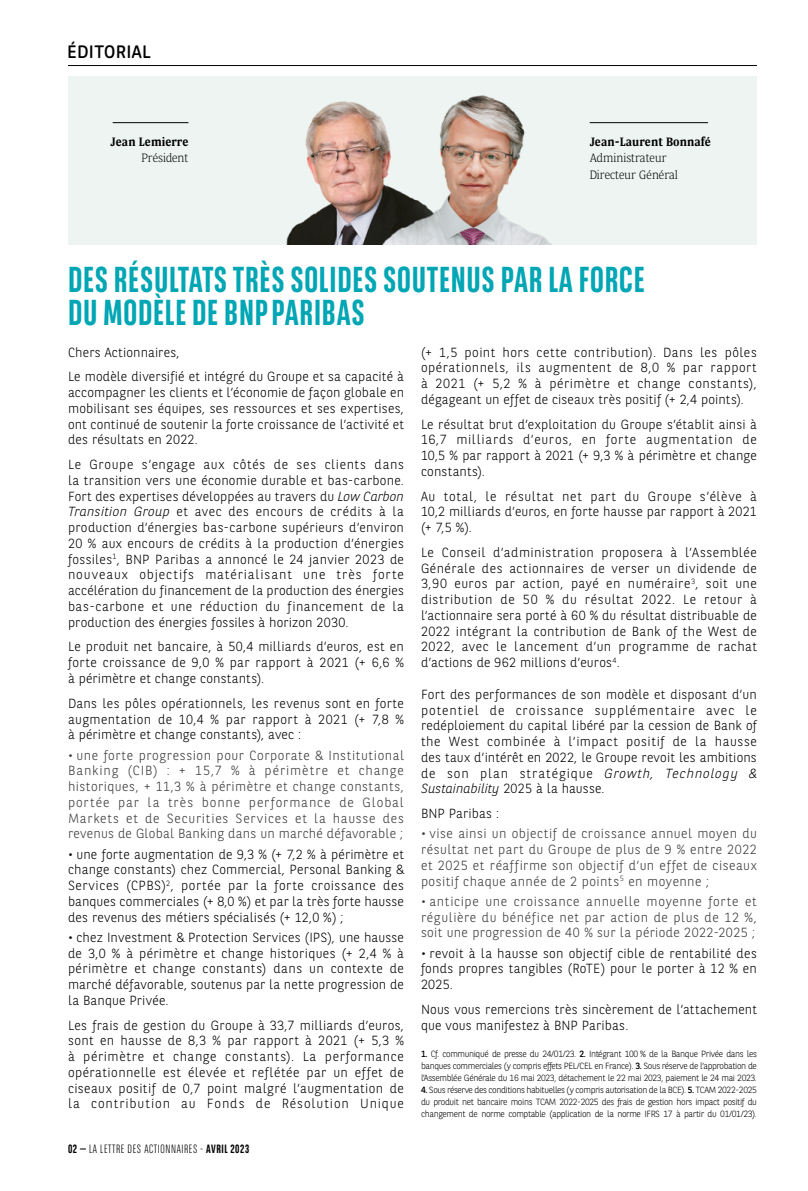
<style>
.page{position:relative;width:808px;height:1191px;background:#fff}
.page>*{position:absolute;margin:0;border:0;box-sizing:border-box;transform-origin:0 0}
.t1{font:700 36px/33px "BNPP Sans Condensed";letter-spacing:.02em;color:#00a6b4}
.t2{font:18px "BNPP Rounded";letter-spacing:.02em;color:#000}
.t3{font:300 13.2px/15.8px "BNPP Sans";letter-spacing:.015em;color:#000;text-align:justify}
.t4{font:300 13.2px/15.8px "BNPP Sans";letter-spacing:.03em;color:#383937;text-align:justify}
.t5{font:300 12px/16.5px "BNPP Serif";color:#000}
.t6{font:300 12px "BNPP Sans Condensed";letter-spacing:.05em;color:#000}
.t7{font:700 12px "BNPP Serif";color:#000}
.t8{font:300 9px/12px "BNPP Rounded";letter-spacing:-.04em;color:#000;text-align:justify}
.s1{font-style:italic}
.s2{font-weight:700}
.s3{font-weight:400}
</style>
<div class="page">
<img style="left:68px;top:76px;width:689px;height:168px">
<hr style="left:68px;top:65px;width:689px;height:1px;background:#000">
<hr style="left:590px;top:122px;width:118px;height:1px;background:#000">
<hr style="left:113px;top:122px;width:75px;height:1px;background:#000">
<h2 class="t2" style="left:67px;top:40px;width:85px">ÉDITORIAL</h2>
<p class="t7" style="left:111px;top:133px;width:79px">Jean Lemierre</p>
<p class="t5" style="left:142px;top:149px;width:48px">Président</p>
<p class="t7" style="left:590px;top:133px;width:123px">Jean-Laurent Bonnafé</p>
<p class="t5" style="left:590px;top:149px;width:90px">Administrateur<br>Directeur Général</p>
<h1 class="t1" style="left:68px;top:263px;width:578px">DES RÉSULTATS TRÈS SOLIDES SOUTENUS PAR LA FORCE<br>DU MODÈLE DE BNP PARIBAS</h1>
<p class="t3" style="left:68px;top:339px;width:337px;line-height:24.8px">Chers Actionnaires,<br>Le modèle diversifié et intégré du Groupe et sa capacité à</p>
<p class="t3" style="left:68px;top:384px;width:337px">accompagner les clients et l’économie de façon globale en mobilisant ses équipes, ses ressources et ses expertises, ont continué de soutenir la forte croissance de l’activité et des résultats en 2022.</p>
<p class="t3" style="left:68px;top:456px;width:337px">Le Groupe s’engage aux côtés de ses clients dans la transition vers une économie durable et bas-carbone.<br>Fort des expertises développées au travers du <span class="s1">Low Carbon Transition Group</span> et avec des encours de crédits à la production d’énergies bas-carbone supérieurs d’environ 20 % aux encours de crédits à la production d’énergies fossiles<sup>1</sup>, BNP Paribas a annoncé le 24 janvier 2023 de nouveaux objectifs matérialisant une très forte accélération du financement de la production des énergies bas-carbone et une réduction du financement de la production des énergies fossiles à horizon 2030.</p>
<p class="t3" style="left:68px;top:638px;width:337px">Le produit net bancaire, à 50,4 milliards d’euros, est en forte croissance de 9,0 % par rapport à 2021 (+ 6,6 % à périmètre et change constants).</p>
<p class="t3" style="left:68px;top:694px;width:337px">Dans les pôles opérationnels, les revenus sont en forte augmentation de 10,4 % par rapport à 2021 (+ 7,8 % à périmètre et change constants), avec :</p>
<p class="t4" style="left:68px;top:746px;width:337px">• une forte progression pour Corporate &amp; Institutional Banking (CIB) : + 15,7 % à périmètre et change historiques, + 11,3 % à périmètre et change constants, portée par la très bonne performance de Global Markets et de Securities Services et la hausse des revenus de Global Banking dans un marché défavorable ;</p>
<p class="t3" style="left:68px;top:845px;width:337px">• une forte augmentation de 9,3 % (+ 7,2 % à périmètre et change constants) chez Commercial, Personal Banking &amp; Services (CPBS)<sup>2</sup>, portée par la forte croissance des banques commerciales (+ 8,0 %) et par la très forte hausse des revenus des métiers spécialisés (+ 12,0 %) ;</p>
<p class="t3" style="left:68px;top:928px;width:337px">• chez Investment &amp; Protection Services (IPS), une hausse de 3,0 % à périmètre et change historiques (+ 2,4 % à périmètre et change constants) dans un contexte de marché défavorable, soutenus par la nette progression de la Banque Privée.</p>
<p class="t3" style="left:68px;top:1016px;width:337px">Les frais de gestion du Groupe à 33,7 milliards d’euros, sont en hausse de 8,3 % par rapport à 2021 (+ 5,3 % à périmètre et change constants). La performance opérationnelle est élevée et reflétée par un effet de ciseaux positif de 0,7 point malgré l’augmentation de la contribution au Fonds de Résolution Unique</p>
<p class="t6" style="left:68px;top:1141px;width:183px"><span class="s2">02 —</span> LA LETTRE DES ACTIONNAIRES - <span class="s2">AVRIL 2023</span></p>
<p class="t3" style="left:421px;top:343px;width:337px">(+ 1,5 point hors cette contribution). Dans les pôles opérationnels, ils augmentent de 8,0 % par rapport à 2021 (+ 5,2 % à périmètre et change constants), dégageant un effet de ciseaux très positif (+ 2,4 points).</p>
<p class="t3" style="left:421px;top:415px;width:337px">Le résultat brut d’exploitation du Groupe s’établit ainsi à 16,7 milliards d’euros, en forte augmentation de 10,5 % par rapport à 2021 (+ 9,3 % à périmètre et change constants).</p>
<p class="t3" style="left:421px;top:487px;width:337px">Au total, le résultat net part du Groupe s’élève à 10,2 milliards d’euros, en forte hausse par rapport à 2021 (+ 7,5 %).</p>
<p class="t3" style="left:421px;top:544px;width:337px">Le Conseil d’administration proposera à l’Assemblée Générale des actionnaires de verser un dividende de 3,90 euros par action, payé en numéraire<sup>3</sup>, soit une distribution de 50 % du résultat 2022. Le retour à l’actionnaire sera porté à 60 % du résultat distribuable de 2022 intégrant la contribution de Bank of the West de 2022, avec le lancement d’un programme de rachat d’actions de 962 millions d’euros<sup>4</sup>.</p>
<p class="t3" style="left:421px;top:685px;width:337px">Fort des performances de son modèle et disposant d’un potentiel de croissance supplémentaire avec le redéploiement du capital libéré par la cession de Bank of the West combinée à l’impact positif de la hausse des taux d’intérêt en 2022, le Groupe revoit les ambitions de son plan stratégique <span class="s1">Growth, Technology &amp; Sustainability</span> 2025 à la hausse.</p>
<p class="t3" style="left:421px;top:805px;width:80px">BNP Paribas :</p>
<p class="t4" style="left:421px;top:825px;width:337px">• vise ainsi un objectif de croissance annuel moyen du résultat net part du Groupe de plus de 9 % entre 2022 et 2025 et réaffirme son objectif d’un effet de ciseaux positif chaque année de 2 points<sup>5</sup> en moyenne ;</p>
<p class="t4" style="left:421px;top:892px;width:337px">• anticipe une croissance annuelle moyenne forte et régulière du bénéfice net par action de plus de 12 %, soit une progression de 40 % sur la période 2022-2025 ;</p>
<p class="t3" style="left:421px;top:944px;width:337px">• revoit à la hausse son objectif cible de rentabilité des fonds propres tangibles (RoTE) pour le porter à 12 % en 2025.</p>
<p class="t3" style="left:421px;top:1000px;width:337px">Nous vous remercions très sincèrement de l’attachement que vous manifestez à BNP Paribas.</p>
<p class="t8" style="left:421px;top:1048px;width:337px"><span class="s3">1.</span> Cf. communiqué de presse du 24/01/23. <span class="s3">2.</span> Intégrant 100 % de la Banque Privée dans les banques commerciales (y compris effets PEL/CEL en France). <span class="s3">3.</span> Sous réserve de l’approbation de l’Assemblée Générale du 16 mai 2023, détachement le 22 mai 2023, paiement le 24 mai 2023.</p>
<p class="t8" style="left:421px;top:1084px;width:337px"><span class="s3">4.</span> Sous réserve des conditions habituelles (y compris autorisation de la BCE). <span class="s3">5.</span> TCAM 2022-2025 du produit net bancaire moins TCAM 2022-2025 des frais de gestion hors impact positif du changement de norme comptable (application de la norme IFRS 17 à partir du 01/01/23).</p>
</div>
